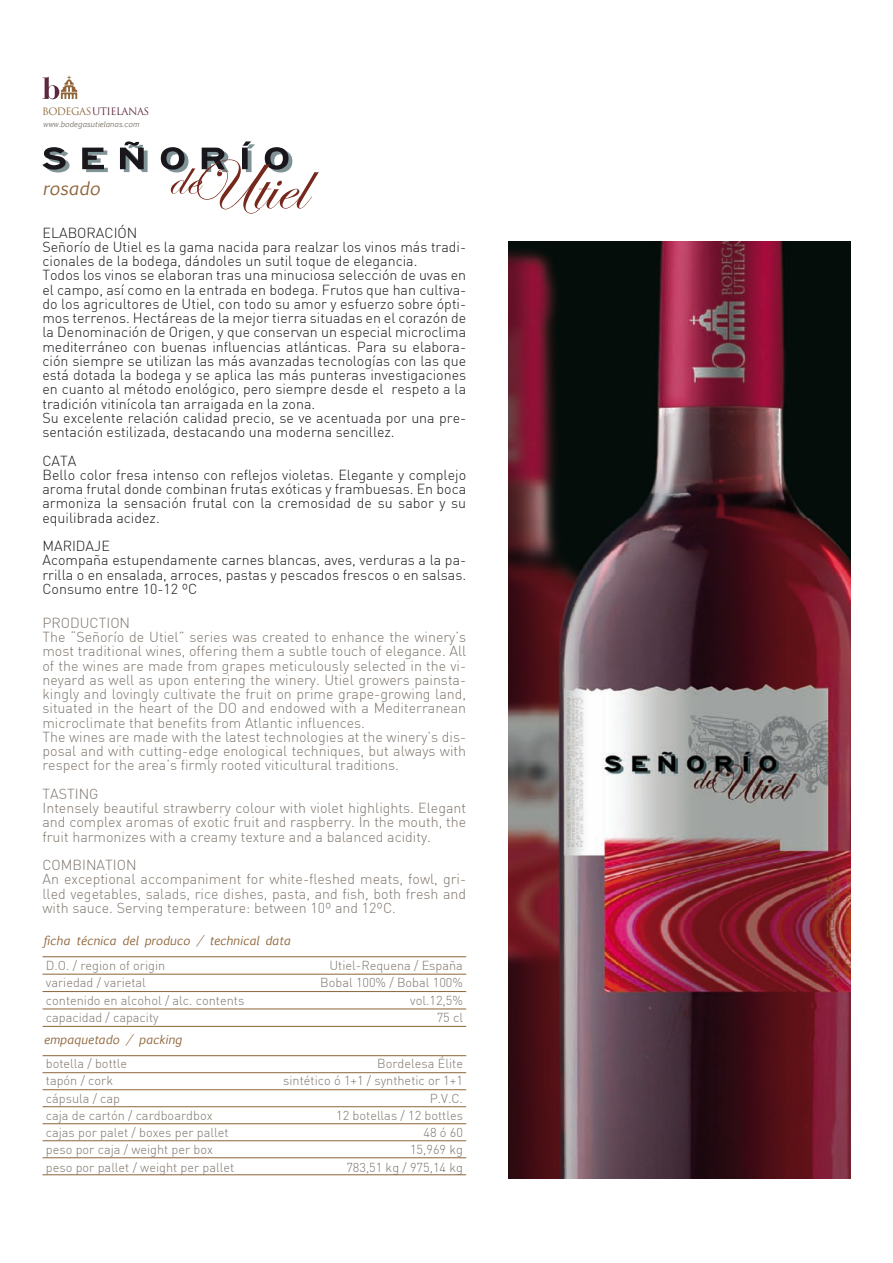
<style>
.page{position:relative;width:893px;height:1263px;background:#fff}
.page>*{position:absolute;margin:0;border:0;box-sizing:border-box;transform-origin:0 0}
.t1{font:italic 18px "Euphemia UCAS";color:#8e6438}
.t2{font:300 14.25px/14.2px "DIN";color:#1a171c}
.t3{font:300 14.25px/14.2px "DIN";color:#7f756c}
.t4{font:300 12.75px/17.2px "DIN";color:#7f756c}
.t5{font:italic 12px "Euphemia UCAS";color:#8e6438}
.t6{font:10.05px "Trajan";letter-spacing:-.045em;color:#5e2740}
.t7{font:italic 7.65px "Euphemia UCAS";color:#7f756c}
.s1{color:#8e6438}
</style>
<div class="page">
<svg style="left:42px;top:76px;width:35px;height:23px"></svg>
<hr style="left:43px;top:956px;width:423px;height:1px;background:#8e6438">
<hr style="left:43px;top:974px;width:423px;height:1px;background:#8e6438">
<hr style="left:43px;top:991px;width:423px;height:1px;background:#8e6438">
<hr style="left:43px;top:1009px;width:423px;height:1px;background:#8e6438">
<hr style="left:43px;top:1026px;width:423px;height:1px;background:#8e6438">
<hr style="left:43px;top:1055px;width:423px;height:1px;background:#8e6438">
<hr style="left:43px;top:1072px;width:423px;height:1px;background:#8e6438">
<hr style="left:43px;top:1089px;width:423px;height:1px;background:#8e6438">
<hr style="left:43px;top:1106px;width:423px;height:1px;background:#8e6438">
<hr style="left:43px;top:1123px;width:423px;height:1px;background:#8e6438">
<hr style="left:43px;top:1140px;width:423px;height:1px;background:#8e6438">
<hr style="left:43px;top:1157px;width:423px;height:1px;background:#8e6438">
<hr style="left:43px;top:1174px;width:423px;height:1px;background:#8e6438">
<img style="left:509px;top:241px;width:341px;height:937px">
<svg style="left:42px;top:147px;width:28px;height:26px"></svg>
<svg style="left:82px;top:148px;width:26px;height:24px"></svg>
<svg style="left:120px;top:141px;width:28px;height:31px"></svg>
<svg style="left:161px;top:141px;width:158px;height:73px"></svg>
<p class="t6" style="left:42px;top:106px;width:109px"><span class="s1">BODEGAS</span>UTIELANAS</p>
<p class="t7" style="left:43px;top:119px;width:97px">www.bodegasutielanas.com</p>
<p class="t1" style="left:42px;top:176px;width:59px">rosado</p>
<p class="t2" style="left:42px;top:227px;width:425px">ELABORACIÓN<br>Señorío de Utiel es la gama nacida para realzar los vinos más tradi&shy;cionales de la bodega, dándoles un sutil toque de elegancia.<br>Todos los vinos se elaboran tras una minuciosa selección de uvas en el campo, así como en la entrada en bodega. Frutos que han cultiva&shy;do los agricultores de Utiel, con todo su amor y esfuerzo sobre ópti&shy;mos terrenos. Hectáreas de la mejor tierra situadas en el corazón de la Denominación de Origen, y que conservan un especial microclima mediterráneo con buenas influencias atlánticas. Para su elabora&shy;ción siempre se utilizan las más avanzadas tecnologías con las que está dotada la bodega y se aplica las más punteras investigaciones en cuanto al método enológico, pero siempre desde el respeto a la tradición vitinícola tan arraigada en la zona.<br>Su excelente relación calidad precio, se ve acentuada por una pre&shy;sentación estilizada, destacando una moderna sencillez.</p>
<p class="t2" style="left:42px;top:455px;width:425px">CATA<br>Bello color fresa intenso con reflejos violetas. Elegante y complejo aroma frutal donde combinan frutas exóticas y frambuesas. En boca armoniza la sensación frutal con la cremosidad de su sabor y su equilibrada acidez.</p>
<p class="t2" style="left:42px;top:541px;width:425px">MARIDAJE<br>Acompaña estupendamente carnes blancas, aves, verduras a la pa&shy;rrilla o en ensalada, arroces, pastas y pescados frescos o en salsas.<br>Consumo entre 10-12 ºC</p>
<p class="t3" style="left:42px;top:617px;width:425px">PRODUCTION<br>The “Señorío de Utiel” series was created to enhance the winery’s most traditional wines, offering them a subtle touch of elegance. All of the wines are made from grapes meticulously selected in the vi&shy;neyard as well as upon entering the winery. Utiel growers painsta&shy;kingly and lovingly cultivate the fruit on prime grape-growing land, situated in the heart of the DO and endowed with a Mediterranean microclimate that benefits from Atlantic influences.<br>The wines are made with the latest technologies at the winery’s dis&shy;posal and with cutting-edge enological techniques, but always with respect for the area’s firmly rooted viticultural traditions.</p>
<p class="t3" style="left:42px;top:788px;width:425px">TASTING<br>Intensely beautiful strawberry colour with violet highlights. Elegant and complex aromas of exotic fruit and raspberry. In the mouth, the fruit harmonizes with a creamy texture and a balanced acidity.</p>
<p class="t3" style="left:42px;top:860px;width:425px">COMBINATION<br>An exceptional accompaniment for white-fleshed meats, fowl, gri&shy;lled vegetables, salads, rice dishes, pasta, and fish, both fresh and with sauce. Serving temperature: between 10º and 12ºC.</p>
<p class="t5" style="left:43px;top:931px;width:248px">ficha técnica del produco / technical data</p>
<p class="t4" style="left:46px;top:958px;width:200px">D.O. / region of origin<br>variedad / varietal<br>contenido en alcohol / alc. contents capacidad / capacity</p>
<p class="t4" style="left:46px;top:1056px;width:190px">botella / bottle<br>tapón / cork<br>cápsula / cap<br>caja de cartón / cardboardbox cajas por palet / boxes per pallet peso por caja / weight per box peso por pallet / weight per pallet</p>
<p class="t4" style="left:283px;top:1056px;width:181px;text-align:right">Bordelesa Élite<br>sintético ó 1+1 / synthetic or 1+1<br>P.V.C.<br>12 botellas / 12 bottles<br>48 ó 60<br>15,969 kg<br>783,51 kg / 975,14 kg</p>
<p class="t4" style="left:320px;top:958px;width:144px;text-align:right">Utiel-Requena / España<br>Bobal 100% / Bobal 100% vol.12,5%<br>75 cl</p>
<p class="t5" style="left:44px;top:1031px;width:140px">empaquetado / packing</p>
</div>
